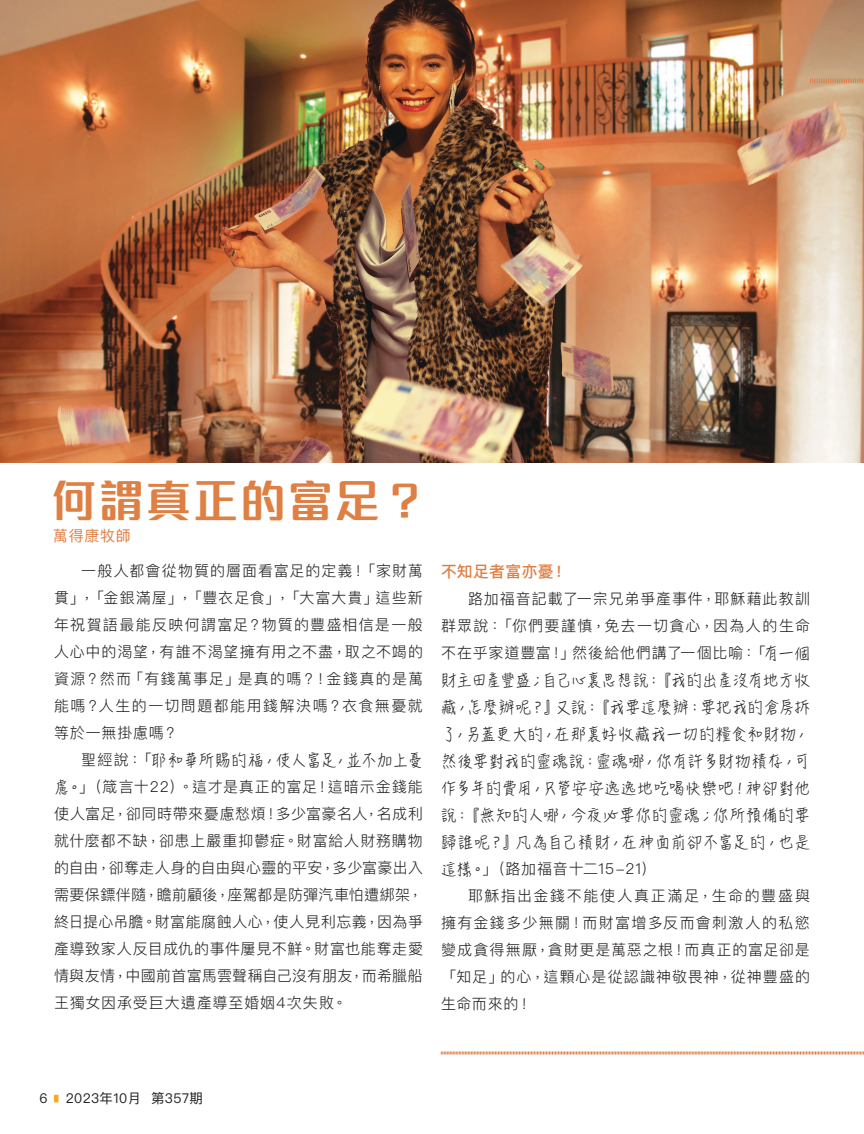
<style>
.page{position:relative;width:864px;height:1134px;background:#fff}
.page>*{position:absolute;margin:0;border:0;box-sizing:border-box;transform-origin:0 0}
.t1{font:700 45px "M Finance HK";letter-spacing:.05em;color:#de7f44}
.Body_Paragraph_-_heading{font:500 15.75px "Ping Fang TC";letter-spacing:.025em;color:#de7f44}
.Body_Paragraph_v1_LIGHT_75{font:300 15px/27px "Ping Fang TC";letter-spacing:.065em;color:#231f20;text-align:justify}
.Body_Paragraph_v1_LIGHT_75-2{font:15px/27px "Hanzi Pen TC W3";letter-spacing:.055em;color:#231f20;text-align:justify}
.MT-Writer{font:15px "Ping Fang TC";letter-spacing:.05em;color:#de7f44}
.t2{font:13.5px "Ping Fang TC";letter-spacing:.025em;color:#231f20}
.s1{font-family:"Hanzi Pen TC W3";font-weight:400}
.s2{font-family:"Ping Fang TC";font-weight:300}
</style>
<div class="page">
<svg style="left:54px;top:1095px;width:4px;height:7px"></svg>
<img style="left:0;top:0;width:864px;height:463px">
<svg style="left:810px;top:78px;width:54px;height:6px"></svg>
<svg style="left:441px;top:1051px;width:423px;height:4px;background:#edbea0"></svg>
<p class="t1" style="left:51px;top:467px;width:377px">何謂真正的富足？</p>
<p class="MT-Writer" style="left:53px;top:527px;width:79px">萬得康牧師</p>
<p class="Body_Paragraph_v1_LIGHT_75" style="left:54px;top:557px;width:371px;text-indent:27px">一般人都會從物質的層面看富足的定義！「家財萬貫」，「金銀滿屋」，「豐衣足食」，「大富大貴」這些新年祝賀語最能反映何謂富足？物質的豐盛相信是一般人心中的渴望，有誰不渴望擁有用之不盡，取之不竭的資源？然而「有錢萬事足」是真的嗎？！金錢真的是萬能嗎？人生的一切問題都能用錢解決嗎？衣食無憂就等於一無掛慮嗎？</p>
<p class="Body_Paragraph_v1_LIGHT_75" style="left:54px;top:746px;width:371px;text-indent:27px">聖經說：「<span class="s1">耶和華所賜的福，使人富足，並不加上憂慮。</span>」（箴言十22）。這才是真正的富足！這暗示金錢能使人富足，卻同時帶來憂慮愁煩！多少富豪名人，名成利就什麼都不缺，卻患上嚴重抑鬱症。財富給人財務購物的自由，卻奪走人身的自由與心靈的平安，多少富豪出入需要保鏢伴隨，瞻前顧後，座駕都是防彈汽車怕遭綁架，終日提心吊膽。財富能腐蝕人心，使人見利忘義，因為爭產導致家人反目成仇的事件屢見不鮮。財富也能奪走愛情與友情，中國前首富馬雲聲稱自己沒有朋友，而希臘船王獨女因承受巨大遺產導至婚姻4次失敗。</p>
<p class="Body_Paragraph_-_heading" style="left:441px;top:562px;width:127px">不知足者富亦憂！</p>
<p class="Body_Paragraph_v1_LIGHT_75-2" style="left:441px;top:585px;width:371px;text-indent:27px"><span class="s2">路加福音記載了一宗兄弟爭產事件，耶穌藉此教訓群眾說：「你們要謹慎，免去一切貪心，因為人的生命不在乎家道豐富！」然後給他們講了一個比喻：「</span>有一個財主田產豐盛；自己心裏思想說：『我的出產沒有地方收藏，怎麼辦呢？』又說：『我要這麼辦：要把我的倉房拆了，另蓋更大的，在那裏好收藏我一切的糧食和財物，然後要對我的靈魂說：靈魂哪，你有許多財物積存，可作多年的費用，只管安安逸逸地吃喝快樂吧！神卻對他說：『無知的人哪，今夜必要你的靈魂；你所預備的要歸誰呢？』凡為自己積財，在神面前卻不富足的，也是這樣。<span class="s2">」（路加福音十二15-21）</span></p>
<p class="Body_Paragraph_v1_LIGHT_75" style="left:441px;top:882px;width:371px;text-indent:27px">耶穌指出金錢不能使人真正滿足，生命的豐盛與擁有金錢多少無關！而財富增多反而會刺激人的私慾變成貪得無厭，貪財更是萬惡之根！而真正的富足卻是「知足」的心，這顆心是從認識神敬畏神，從神豐盛的生命而來的！</p>
<p class="t2" style="left:39px;top:1090px;width:10px">6</p>
<p class="t2" style="left:66px;top:1090px;width:139px">2023年10月 第357期</p>
</div>
